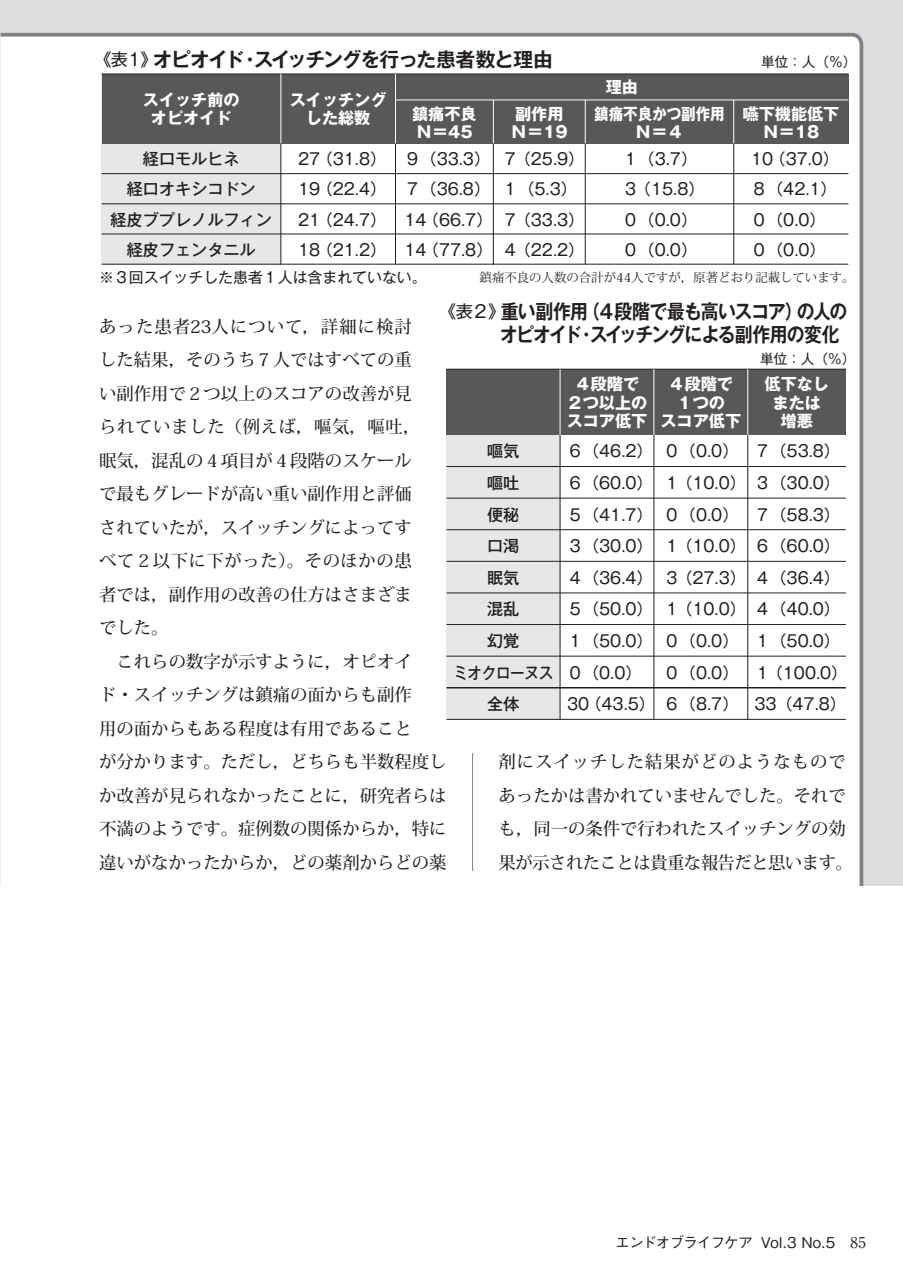
<style>
.page{position:relative;width:903px;height:1275px;background:#dcdddf}
.page>*{position:absolute;margin:0;border:0;box-sizing:border-box;transform-origin:0 0}
.t1{font:19.78px/23.6px "Gothic MB101 Pro De Bold 90 msp RKSJ H";letter-spacing:-.06em;color:#231f20;text-align:center;scale:.9 1}
.t2{font:19.78px "Gothic MB101 Pro De Bold 90 msp RKSJ H";letter-spacing:-.06em;color:#231f20}
.t3{font:500 17.32px/33.4px "Koz Min Pro";color:#231f20}
.t4{font:16.1px/31.7px "Gothic MB101 Pro Regular 90 msp RKSJ H";color:#231f20}
.t5{font:16.1px/18.6px "Gothic MB101 Pro Bold 90 msp RKSJ H";color:#fff;text-align:center}
.t6{font:16.1px/31.7px "Gothic MB101 Pro Medium 90 msp RKSJ H";color:#231f20;text-align:center}
.t7{font:16.1px/18.6px "Gothic MB101 Pro Bold 90 msp RKSJ H";color:#fff;text-align:center;scale:.9 1}
.t8{font:14.88px "Gothic MB101 Pro Regular 90 msp RKSJ H";color:#231f20}
.t9{font:14.88px "Gothic BBB Pro Medium 90 msp RKSJ H";letter-spacing:-.075em;color:#231f20}
.t10{font:13.65px "Gothic MB101 Pro Regular 90 msp RKSJ H";color:#231f20}
.t11{font:12.42px "Koz Min Pro Regular 90 msp RKSJ H";color:#231f20}
.s1{font-family:"Gothic MB101 Pro Regular 90 msp RKSJ H";font-size:17.32px}
.s2{font-family:"Ryumin Pro"}
</style>
<div class="page">
<div style="left:0;top:32px;width:865px;height:855px;background:#fff"></div>
<hr style="left:472px;top:50px;width:1px;height:1155px;background:#808285">
<div style="left:446px;top:871px;width:53px;height:334px;background:#fff"></div>
<div style="left:446px;top:50px;width:53px;height:703px;background:#fff"></div>
<div style="left:102px;top:74px;width:179px;height:190px;background:#e6e7e9"></div>
<div style="left:102px;top:74px;width:746px;height:69px;background:#57585a"></div>
<hr style="left:102px;top:173px;width:746px;height:1px;background:#231f20">
<hr style="left:102px;top:203px;width:746px;height:1px;background:#231f20">
<hr style="left:102px;top:234px;width:746px;height:1px;background:#231f20">
<hr style="left:102px;top:264px;width:746px;height:1px;background:#231f20">
<hr style="left:102px;top:74px;width:746px;height:1px;background:#231f20">
<hr style="left:493px;top:143px;width:1px;height:121px;background:#231f20">
<hr style="left:493px;top:100px;width:1px;height:43px;background:#fff">
<hr style="left:585px;top:143px;width:1px;height:121px;background:#231f20">
<hr style="left:585px;top:100px;width:1px;height:43px;background:#fff">
<hr style="left:733px;top:143px;width:1px;height:121px;background:#231f20">
<hr style="left:733px;top:100px;width:1px;height:43px;background:#fff">
<hr style="left:395px;top:143px;width:1px;height:121px;background:#231f20">
<hr style="left:395px;top:74px;width:1px;height:69px;background:#fff">
<hr style="left:280px;top:143px;width:1px;height:121px;background:#231f20">
<hr style="left:280px;top:74px;width:1px;height:69px;background:#fff">
<hr style="left:395px;top:99px;width:453px;height:1px;background:#fff">
<div style="left:446px;top:369px;width:114px;height:350px;background:#e6e7e9"></div>
<div style="left:446px;top:369px;width:400px;height:66px;background:#57585a"></div>
<hr style="left:446px;top:466px;width:400px;height:1px;background:#231f20">
<hr style="left:446px;top:498px;width:400px;height:1px;background:#231f20">
<hr style="left:446px;top:529px;width:400px;height:1px;background:#231f20">
<hr style="left:446px;top:561px;width:400px;height:1px;background:#231f20">
<hr style="left:446px;top:593px;width:400px;height:1px;background:#231f20">
<hr style="left:446px;top:624px;width:400px;height:1px;background:#231f20">
<hr style="left:446px;top:656px;width:400px;height:1px;background:#231f20">
<hr style="left:446px;top:687px;width:400px;height:1px;background:#231f20">
<hr style="left:446px;top:719px;width:400px;height:1px;background:#231f20">
<hr style="left:446px;top:369px;width:400px;height:1px;background:#231f20">
<hr style="left:747px;top:435px;width:1px;height:284px;background:#231f20">
<hr style="left:747px;top:369px;width:1px;height:66px;background:#fff">
<hr style="left:653px;top:435px;width:1px;height:284px;background:#231f20">
<hr style="left:653px;top:369px;width:1px;height:66px;background:#fff">
<hr style="left:560px;top:435px;width:1px;height:284px;background:#231f20">
<hr style="left:559px;top:369px;width:1px;height:66px;background:#fff">
<div style="left:0;top:887px;width:903px;height:388px;background:#fff"></div>
<p class="t2" style="left:94px;top:43px;width:460px"><span class="s1">《表１》</span>オピオイド・スイッチングを行った患者数と理由</p>
<p class="t10" style="left:761px;top:51px;width:97px">単位：人（％）</p>
<p class="t5" style="left:143px;top:88px;width:98px">スイッチ前のオピオイド</p>
<p class="t5" style="left:290px;top:88px;width:98px">スイッチングした総数</p>
<p class="t5" style="left:606px;top:76px;width:34px">理由</p>
<p class="t5" style="left:412px;top:102px;width:66px;text-align:left">鎮痛不良<br>Ｎ＝45</p>
<p class="t5" style="left:511px;top:102px;width:58px;text-align:left">副作用<br>Ｎ＝19</p>
<p class="t7" style="left:594px;top:102px;width:147px">鎮痛不良かつ副作用<br>Ｎ＝４</p>
<p class="t5" style="left:743px;top:102px;width:98px">嚥下機能低下<br>Ｎ＝18</p>
<p class="t6" style="left:111px;top:142px;width:163px;line-height:30.1px">経口モルヒネ<br>経口オキシコドン<br>経皮ブプレノルフィン経皮フェンタニル</p>
<p class="t4" style="left:298px;top:142px;width:90px;line-height:30.1px;text-align:justify">27（31.8）19（22.4）21（24.7）18（21.2）</p>
<p class="t4" style="left:404px;top:142px;width:90px;line-height:30.1px">９（33.3）<br>７（36.8）<br>14（66.7）<br>14（77.8）</p>
<p class="t4" style="left:502px;top:142px;width:84px;line-height:30.1px">７（25.9）<br>１（5.3）<br>７（33.3）<br>４（22.2）</p>
<p class="t4" style="left:622px;top:142px;width:84px;line-height:30.1px">１（3.7）<br>３（15.8）<br>０（0.0）<br>０（0.0）</p>
<p class="t4" style="left:751px;top:142px;width:90px;line-height:30.1px">10（37.0）<br>８（42.1）<br>０（0.0）<br>０（0.0）</p>
<p class="t8" style="left:99px;top:264px;width:329px">※３回スイッチした患者１人は含まれていない。</p>
<p class="t11" style="left:480px;top:268px;width:376px">鎮痛不良の人数の合計が44人ですが，原著どおり記載しています。</p>
<p class="t1" style="left:439px;top:297px;width:455px"><span class="s1">《表２》</span>重い副作用（４段階で最も高いスコア）の人の　　　オピオイド・スイッチングによる副作用の変化</p>
<p class="t3" style="left:99px;top:309px;width:349px">あった患者23人について，詳細に検討<br>した結果，そのうち７人ではすべての重<br>い副作用で２つ以上のスコアの改善が見<br>られていました（例えば，嘔気，嘔吐，<br>眠気，混乱の４項目が４段階のスケール<br>で最もグレードが高い重い副作用と評価<br>されていたが，スイッチングによってす<br>べて２以下に下がった）。そのほかの患<br>者では，副作用の改善の仕方はさまざま<br>でした。<br>　これらの数字が示すように，オピオイ<br>ド・スイッチングは鎮痛の面からも副作<br>用の面からもある程度は有用であること<br>が分かります。ただし，どちらも半数程度しか改善が見られなかったことに，研究者らは不満のようです。症例数の関係からか，特に違いがなかったからか，どの薬剤からどの薬</p>
<p class="t10" style="left:760px;top:347px;width:97px">単位：人（％）</p>
<p class="t5" style="left:567px;top:373px;width:82px">４段階で<br>２つ以上のスコア低下</p>
<p class="t5" style="left:660px;top:373px;width:82px">４段階で<br>１つの<br>スコア低下</p>
<p class="t5" style="left:764px;top:373px;width:66px">低下なしまたは増悪</p>
<p class="t6" style="left:453px;top:433px;width:101px">嘔気<br>嘔吐<br>便秘<br>口渇<br>眠気<br>混乱<br>幻覚<br>ミオクローヌス全体</p>
<p class="t4" style="left:567px;top:433px;width:90px">６（46.2）<br>６（60.0）<br>５（41.7）<br>３（30.0）<br>４（36.4）<br>５（50.0）<br>１（50.0）<br>０（0.0）<br>30（43.5）</p>
<p class="t4" style="left:664px;top:433px;width:84px">０（0.0）<br>１（10.0）<br>０（0.0）<br>１（10.0）<br>３（27.3）<br>１（10.0）<br>０（0.0）<br>０（0.0）<br>６（8.7）</p>
<p class="t4" style="left:754px;top:433px;width:94px">７（53.8）<br>３（30.0）<br>７（58.3）<br>６（60.0）<br>４（36.4）<br>４（40.0）<br>１（50.0）<br>１（100.0）<br>33（47.8）</p>
<p class="t3" style="left:499px;top:744px;width:356px">剤にスイッチした結果がどのようなものであったかは書かれていませんでした。それでも，同一の条件で行われたスイッチングの効果が示されたことは貴重な報告だと思います。</p>
<p class="t9" style="left:615px;top:1231px;width:252px">エンドオブライフケア Vol.3 No.5 <span class="s2">85</span></p>
</div>
